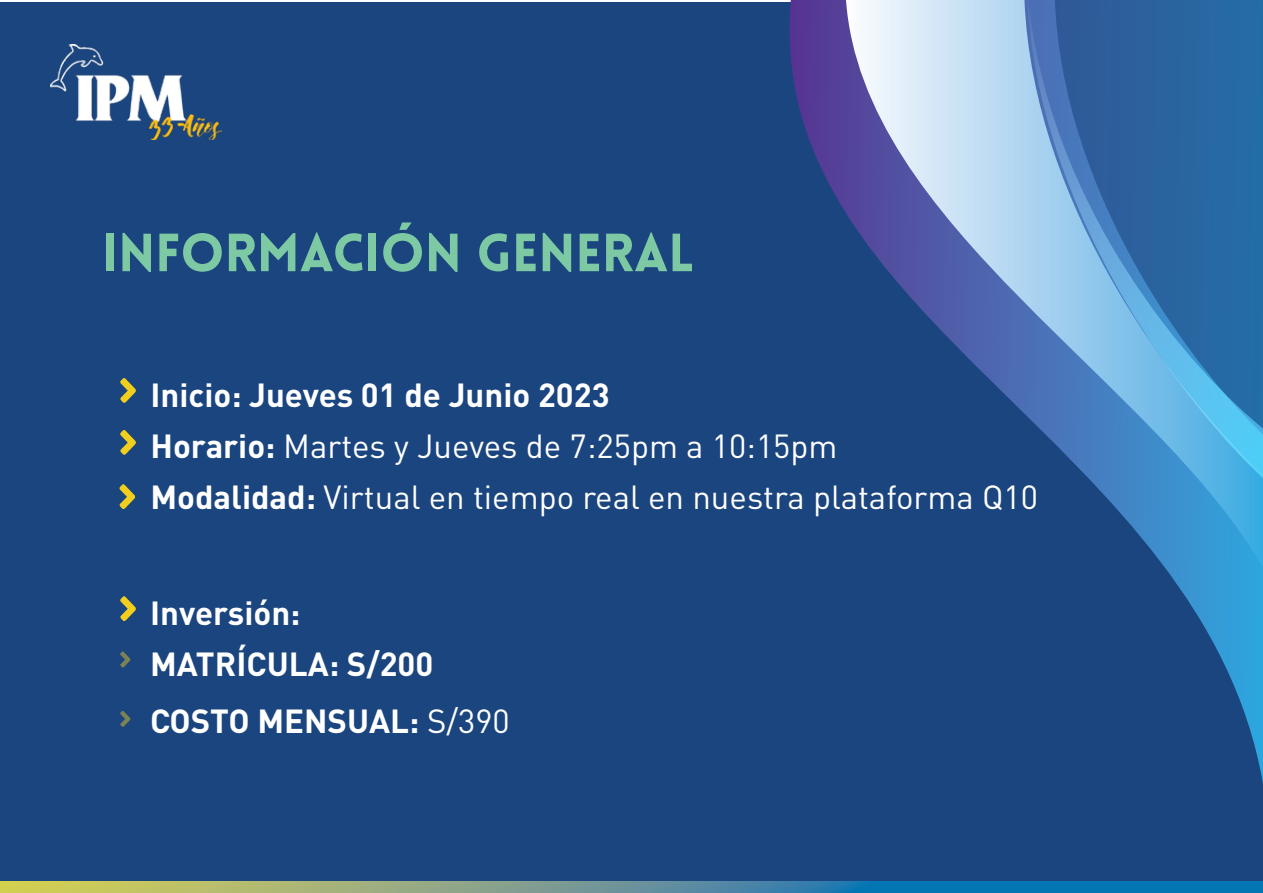
<style>
.page{position:relative;width:1263px;height:893px;background:#fff}
.page>*{position:absolute;margin:0;border:0;box-sizing:border-box;transform-origin:0 0}
.t1{font:900 52.5px "Lovelo";color:#7dc9a3}
.t2{font:33px/51px "DIN Pro";color:#fff}
.t3{font:700 33px/51px "DIN Pro";color:#fff}
.s1{font-weight:700}
.s2{font-weight:400}
</style>
<div class="page">
<div style="left:0;top:2px;width:1263px;height:891px;background:#1b457f"></div>
<svg style="left:789px;top:0;width:474px;height:783px"></svg>
<svg style="left:846px;top:0;width:417px;height:568px"></svg>
<svg style="left:1027px;top:0;width:236px;height:485px;background:#4682ba"></svg>
<svg style="left:1px;top:882px;width:1262px;height:11px;background:#5f9792"></svg>
<svg style="left:120px;top:378px;width:16px;height:25px"></svg>
<svg style="left:120px;top:596px;width:16px;height:25px"></svg>
<svg style="left:120px;top:651px;width:10px;height:16px"></svg>
<svg style="left:120px;top:711px;width:10px;height:16px"></svg>
<svg style="left:120px;top:430px;width:16px;height:25px"></svg>
<svg style="left:119px;top:484px;width:17px;height:25px"></svg>
<img style="left:50px;top:44px;width:171px;height:95px">
<h1 class="t1" style="left:102px;top:220px;width:593px">INFORMACIÓN GENERAL</h1>
<p class="t2" style="left:150px;top:368px;width:889px"><span class="s1">Inicio: Jueves 01 de Junio 2023<br>Horario:</span> Martes y Jueves de 7:25pm a 10:15pm<br><span class="s1">Modalidad:</span> Virtual en tiempo real en nuestra plataforma Q10</p>
<p class="t3" style="left:150px;top:586px;width:285px">Inversión:<br>MATRÍCULA: S/200</p>
<p class="t3" style="left:150px;top:694px;width:361px">COSTO MENSUAL: <span class="s2">S/390</span></p>
</div>
